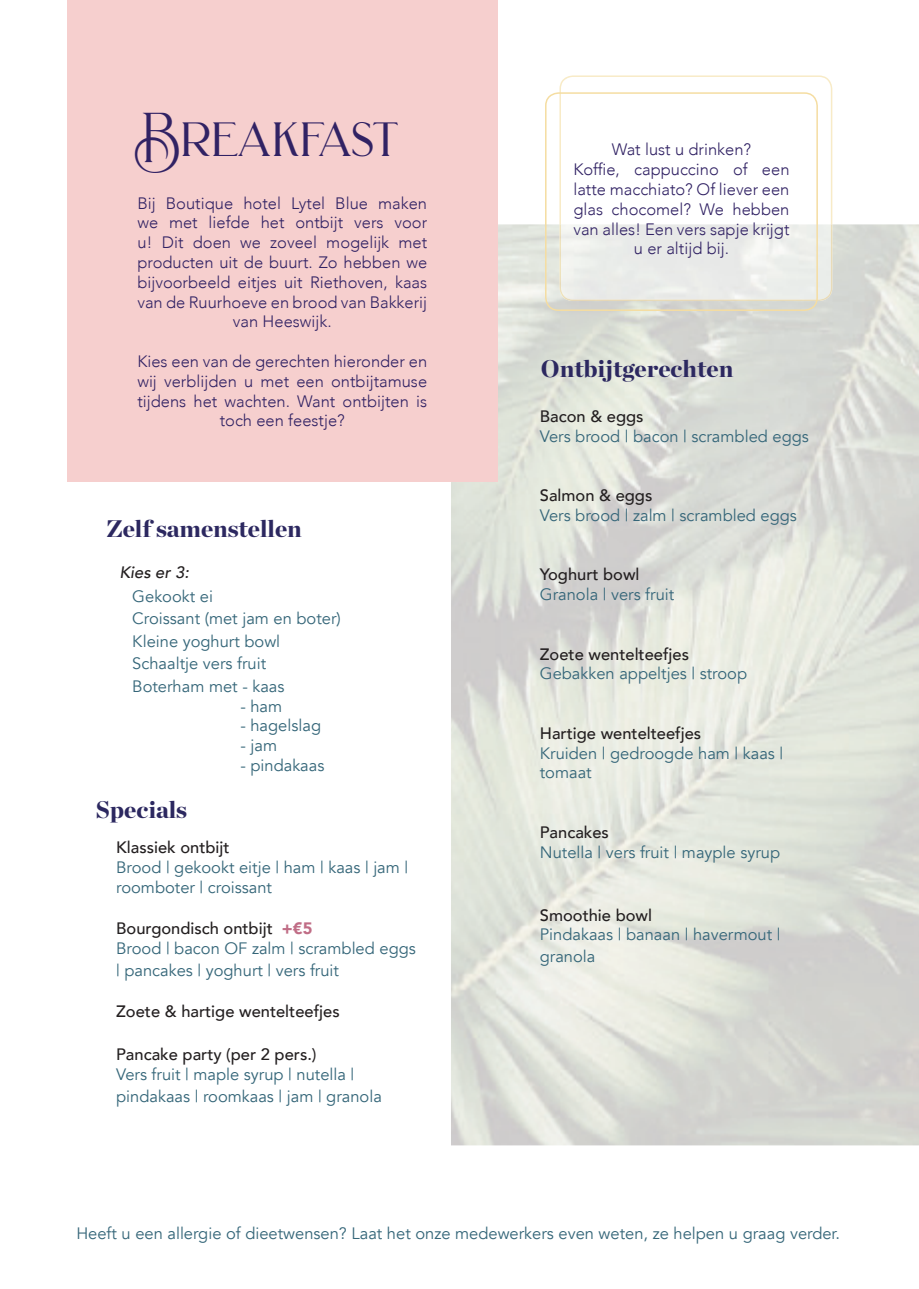
<style>
.page{position:relative;width:919px;height:1289px;background:#fff}
.page>*{position:absolute;margin:0;border:0;box-sizing:border-box;transform-origin:0 0}
.t1{font:48px "Brilon";letter-spacing:-.02em;color:#312264}
.t2{font:900 24px "Chronicle Display";color:#2c2860}
.t3{font:16.5px/22.5px "Avenir";color:#356679}
.t4{font:300 16.5px/19.8px "Avenir";color:#312264;text-align:center}
.t5{font:500 16.5px "Avenir";color:#231f20}
.t6{font:italic 500 16.5px "Avenir";color:#231f20}
.s1{font-weight:500;color:#231f20}
.s2{font-weight:900;color:#c06d86}
</style>
<div class="page">
<img style="left:451px;top:224px;width:467px;height:921px">
<div style="left:67px;top:0;width:430px;height:481px;background:#f6cfce"></div>
<svg style="left:559px;top:75px;width:273px;height:149px"></svg>
<img style="left:559px;top:224px;width:273px;height:77px">
<div style="left:545px;top:92px;width:272px;height:219px;border:2px solid #f5dda1;border-radius:13px"></div>
<h1 class="t1" style="left:133px;top:112px;width:267px">Breakfast</h1>
<p class="t4" style="left:573px;top:140px;width:217px">Wat lust u drinken?<br>Koffie, cappuccino of een latte macchiato? Of liever een glas chocomel? We hebben van alles! Een vers sapje krijgt u er altijd bij.</p>
<p class="t4" style="left:137px;top:193px;width:291px">Bij Boutique hotel Lytel Blue maken we met liefde het ontbijt vers voor u! Dit doen we zoveel mogelijk met producten uit de buurt. Zo hebben we bijvoorbeeld eitjes uit Riethoven, kaas van de Ruurhoeve en brood van Bakkerij van Heeswijk.</p>
<p class="t4" style="left:137px;top:351px;width:291px">Kies een van de gerechten hieronder en wij verblijden u met een ontbijtamuse tijdens het wachten. Want ontbijten is toch een feestje?</p>
<h2 class="t2" style="left:541px;top:348px;width:194px">Ontbijtgerechten</h2>
<p class="t5" style="left:540px;top:402px;width:105px">Bacon &amp; eggs</p>
<p class="t3" style="left:540px;top:425px;width:270px">Vers brood | bacon | scrambled eggs</p>
<h2 class="t2" style="left:106px;top:508px;width:197px">Zelf samenstellen</h2>
<p class="t6" style="left:119px;top:562px;width:71px">Kies er 3:</p>
<p class="t3" style="left:132px;top:585px;width:210px">Gekookt ei<br>Croissant (met jam en boter)<br>Kleine yoghurt bowl<br>Schaaltje vers fruit<br>Boterham met - kaas</p>
<p class="t3" style="left:240px;top:695px;width:43px">- ham</p>
<p class="t3" style="left:240px;top:714px;width:82px">- hagelslag</p>
<p class="t3" style="left:240px;top:734px;width:38px">- jam</p>
<p class="t3" style="left:240px;top:754px;width:86px">- pindakaas</p>
<h2 class="t2" style="left:96px;top:789px;width:93px">Specials</h2>
<p class="t5" style="left:116px;top:833px;width:115px">Klassiek ontbijt</p>
<p class="t3" style="left:116px;top:857px;width:293px;line-height:19.8px">Brood | gekookt eitje | ham | kaas | jam | roomboter | croissant</p>
<p class="t3" style="left:116px;top:918px;width:301px;line-height:19.8px"><span class="s1">Bourgondisch ontbijt</span> <span class="s2">+€5<br></span>Brood | bacon OF zalm | scrambled eggs</p>
<p class="t3" style="left:116px;top:958px;width:224px">| pancakes | yoghurt | vers fruit</p>
<p class="t5" style="left:116px;top:996px;width:225px">Zoete &amp; hartige wentelteefjes</p>
<p class="t5" style="left:116px;top:1040px;width:202px">Pancake party (per 2 pers.)</p>
<p class="t3" style="left:116px;top:1063px;width:267px;line-height:21.6px">Vers fruit | maple syrup | nutella | pindakaas | roomkaas | jam | granola</p>
<p class="t5" style="left:540px;top:481px;width:114px">Salmon &amp; eggs</p>
<p class="t3" style="left:540px;top:504px;width:258px">Vers brood | zalm | scrambled eggs</p>
<p class="t5" style="left:540px;top:560px;width:101px">Yoghurt bowl</p>
<p class="t3" style="left:540px;top:583px;width:136px">Granola | vers fruit</p>
<p class="t5" style="left:540px;top:639px;width:151px">Zoete wentelteefjes</p>
<p class="t3" style="left:540px;top:662px;width:209px">Gebakken appeltjes | stroop</p>
<p class="t5" style="left:540px;top:718px;width:163px">Hartige wentelteefjes</p>
<p class="t3" style="left:540px;top:743px;width:245px;line-height:19.8px">Kruiden | gedroogde ham | kaas | tomaat</p>
<p class="t5" style="left:540px;top:817px;width:71px">Pancakes</p>
<p class="t3" style="left:540px;top:841px;width:242px">Nutella | vers fruit | mayple syrup</p>
<p class="t5" style="left:540px;top:900px;width:114px">Smoothie bowl</p>
<p class="t3" style="left:540px;top:924px;width:242px;line-height:21.6px">Pindakaas | banaan | havermout | granola</p>
<p class="t3" style="left:76px;top:1221px;width:765px">Heeft u een allergie of dieetwensen? Laat het onze medewerkers even weten, ze helpen u graag verder.</p>
</div>
